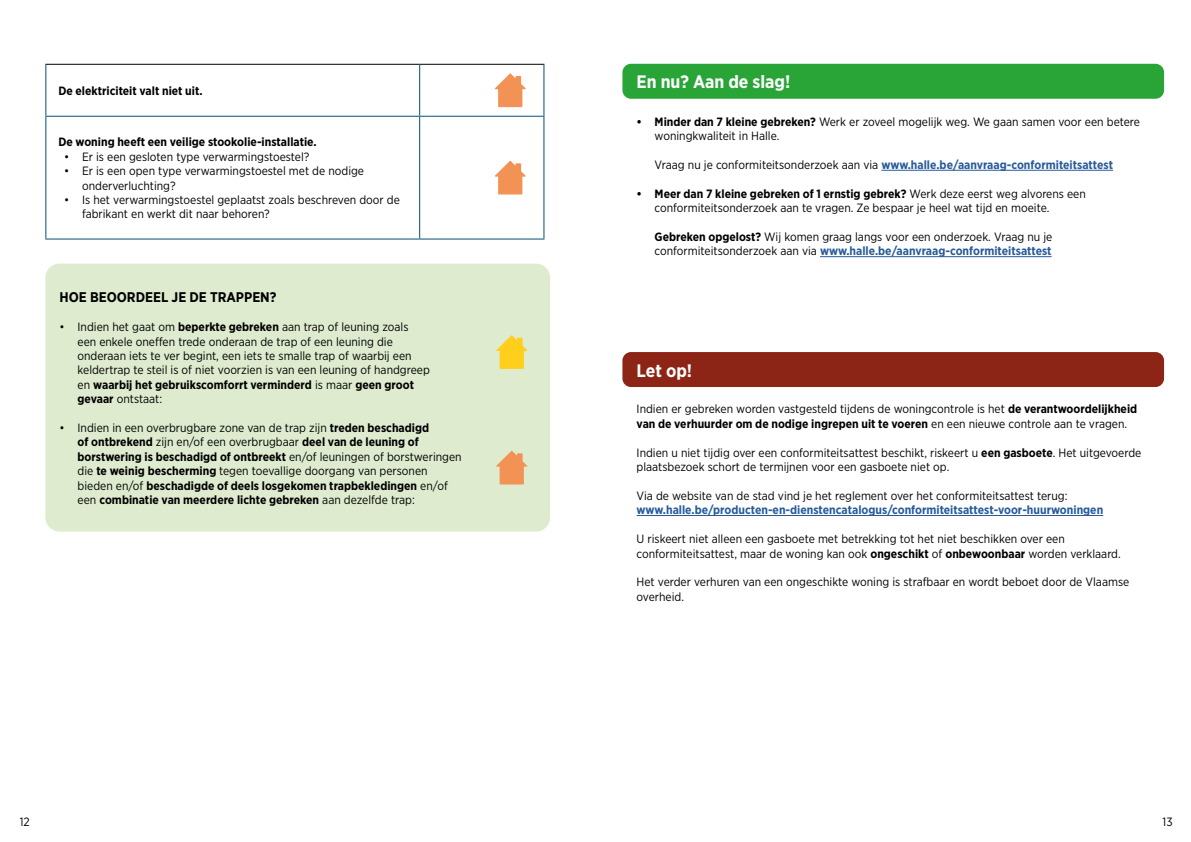
<style>
.page{position:relative;width:1191px;height:842px;background:#fff}
.page>*{position:absolute;margin:0;border:0;box-sizing:border-box;transform-origin:0 0}
.t1{font:700 18px "Gotham Narrow";color:#fff}
.t2{font:700 14px "Gotham Narrow";color:#000}
.t3{font:12px/14.4px "Gotham Narrow";color:#000}
.t4{font:700 12px/14.4px "Gotham Narrow";color:#000}
.t5{font:700 12px "Gotham Narrow";color:#275b9b}
.s1{font-weight:700}
.s2{font-weight:400}
.s3{font-weight:400;color:#000}
.s4{font-weight:700;color:#275b9b}
</style>
<div class="page">
<hr style="left:45px;top:64px;width:375px;height:1px;background:#000">
<hr style="left:420px;top:64px;width:124px;height:1px;background:#000">
<hr style="left:45px;top:65px;width:1px;height:51px;background:#025071">
<hr style="left:543px;top:65px;width:1px;height:51px;background:#025071">
<hr style="left:45px;top:117px;width:1px;height:122px;background:#025071">
<hr style="left:543px;top:117px;width:1px;height:122px;background:#025071">
<hr style="left:419px;top:65px;width:1px;height:51px;background:#025071">
<hr style="left:45px;top:116px;width:375px;height:1px;background:#025071">
<hr style="left:420px;top:116px;width:124px;height:1px;background:#025071">
<hr style="left:419px;top:117px;width:1px;height:122px;background:#025071">
<hr style="left:45px;top:239px;width:375px;height:1px;background:#025071">
<hr style="left:420px;top:239px;width:124px;height:1px;background:#025071">
<svg style="left:494px;top:73px;width:32px;height:34px"></svg>
<svg style="left:494px;top:161px;width:32px;height:33px"></svg>
<div style="left:45px;top:264px;width:505px;height:267px;background:#deebce;border-radius:14px"></div>
<svg style="left:496px;top:335px;width:31px;height:34px"></svg>
<svg style="left:496px;top:451px;width:31px;height:33px"></svg>
<div style="left:622px;top:64px;width:542px;height:35px;background:#29a537;border-radius:9px"></div>
<hr style="left:881px;top:170px;width:232px;height:1px;background:#275b9b">
<hr style="left:820px;top:256px;width:231px;height:1px;background:#275b9b">
<div style="left:622px;top:352px;width:542px;height:35px;background:#8d2516;border-radius:9px"></div>
<hr style="left:636px;top:515px;width:467px;height:1px;background:#275b9b">
<p class="t4" style="left:58px;top:84px;width:146px">De elektriciteit valt niet uit.</p>
<p class="t4" style="left:58px;top:135px;width:260px">De woning heeft een veilige stookolie-installatie.</p>
<p class="t3" style="left:64px;top:149px;width:247px">• Er is een gesloten type verwarmingstoestel?</p>
<p class="t3" style="left:82px;top:164px;width:283px;text-indent:-18px">• Er is een open type verwarmingstoestel met de nodige onderverluchting?</p>
<p class="t3" style="left:82px;top:192px;width:319px;text-indent:-18px">• Is het verwarmingstoestel geplaatst zoals beschreven door de fabrikant en werkt dit naar behoren?</p>
<p class="t2" style="left:60px;top:288px;width:218px">HOE BEOORDEEL JE DE TRAPPEN?</p>
<p class="t3" style="left:78px;top:320px;width:354px;text-indent:-18px">• Indien het gaat om <span class="s1">beperkte gebreken</span> aan trap of leuning zoals een enkele oneffen trede onderaan de trap of een leuning die onderaan iets te ver begint, een iets te smalle trap of waarbij een keldertrap te steil is of niet voorzien is van een leuning of handgreep en <span class="s1">waarbij het gebruikscomforrt verminderd</span> is maar <span class="s1">geen groot gevaar</span> ontstaat:</p>
<p class="t4" style="left:78px;top:420px;width:385px;text-indent:-18px"><span class="s2">• Indien in een overbrugbare zone van de trap zijn</span> treden beschadigd<br>of ontbrekend <span class="s2">zijn en/of een overbrugbaar</span> deel van de leuning of borstwering is beschadigd of ontbreekt <span class="s2">en/of leuningen of borstweringen die</span> te weinig bescherming <span class="s2">tegen toevallige doorgang van personen bieden en/of</span> beschadigde of deels losgekomen trapbekledingen <span class="s2">en/of een</span> combinatie van meerdere lichte gebreken <span class="s2">aan dezelfde trap:</span></p>
<h1 class="t1" style="left:636px;top:71px;width:155px">En nu? Aan de slag!</h1>
<p class="t3" style="left:654px;top:114px;width:487px;text-indent:-18px"><span class="s1">• Minder dan 7 kleine gebreken?</span> Werk er zoveel mogelijk weg. We gaan samen voor een betere woningkwaliteit in Halle.</p>
<p class="t5" style="left:654px;top:157px;width:460px"><span class="s3">Vraag nu je conformiteitsonderzoek aan via</span> www.halle.be/aanvraag-conformiteitsattest</p>
<p class="t3" style="left:654px;top:186px;width:433px;text-indent:-18px"><span class="s1">• Meer dan 7 kleine gebreken of 1 ernstig gebrek?</span> Werk deze eerst weg alvorens een conformiteitsonderzoek aan te vragen. Ze bespaar je heel wat tijd en moeite.</p>
<p class="t3" style="left:654px;top:229px;width:399px"><span class="s1">Gebreken opgelost?</span> Wij komen graag langs voor een onderzoek. Vraag nu je conformiteitsonderzoek aan via <span class="s4">www.halle.be/aanvraag-conformiteitsattest</span></p>
<h1 class="t1" style="left:636px;top:359px;width:57px">Let op!</h1>
<p class="t3" style="left:636px;top:402px;width:502px">Indien er gebreken worden vastgesteld tijdens de woningcontrole is het <span class="s1">de verantwoordelijkheid van de verhuurder om de nodige ingrepen uit te voeren</span> en een nieuwe controle aan te vragen.</p>
<p class="t3" style="left:636px;top:445px;width:506px">Indien u niet tijdig over een conformiteitsattest beschikt, riskeert u <span class="s1">een gasboete</span>. Het uitgevoerde plaatsbezoek schort de termijnen voor een gasboete niet op.</p>
<p class="t3" style="left:636px;top:488px;width:432px">Via de website van de stad vind je het reglement over het conformiteitsattest terug:</p>
<p class="t5" style="left:636px;top:502px;width:468px">www.halle.be/producten-en-dienstencatalogus/conformiteitsattest-voor-huurwoningen</p>
<p class="t3" style="left:636px;top:531px;width:486px">U riskeert niet alleen een gasboete met betrekking tot het niet beschikken over een conformiteitsattest, maar de woning kan ook <span class="s1">ongeschikt</span> of <span class="s1">onbewoonbaar</span> worden verklaard.</p>
<p class="t3" style="left:636px;top:575px;width:494px">Het verder verhuren van een ongeschikte woning is strafbaar en wordt beboet door de Vlaamse overheid.</p>
<p class="t3" style="left:20px;top:814px;width:12px">12</p>
<p class="t3" style="left:1162px;top:814px;width:12px">13</p>
</div>
